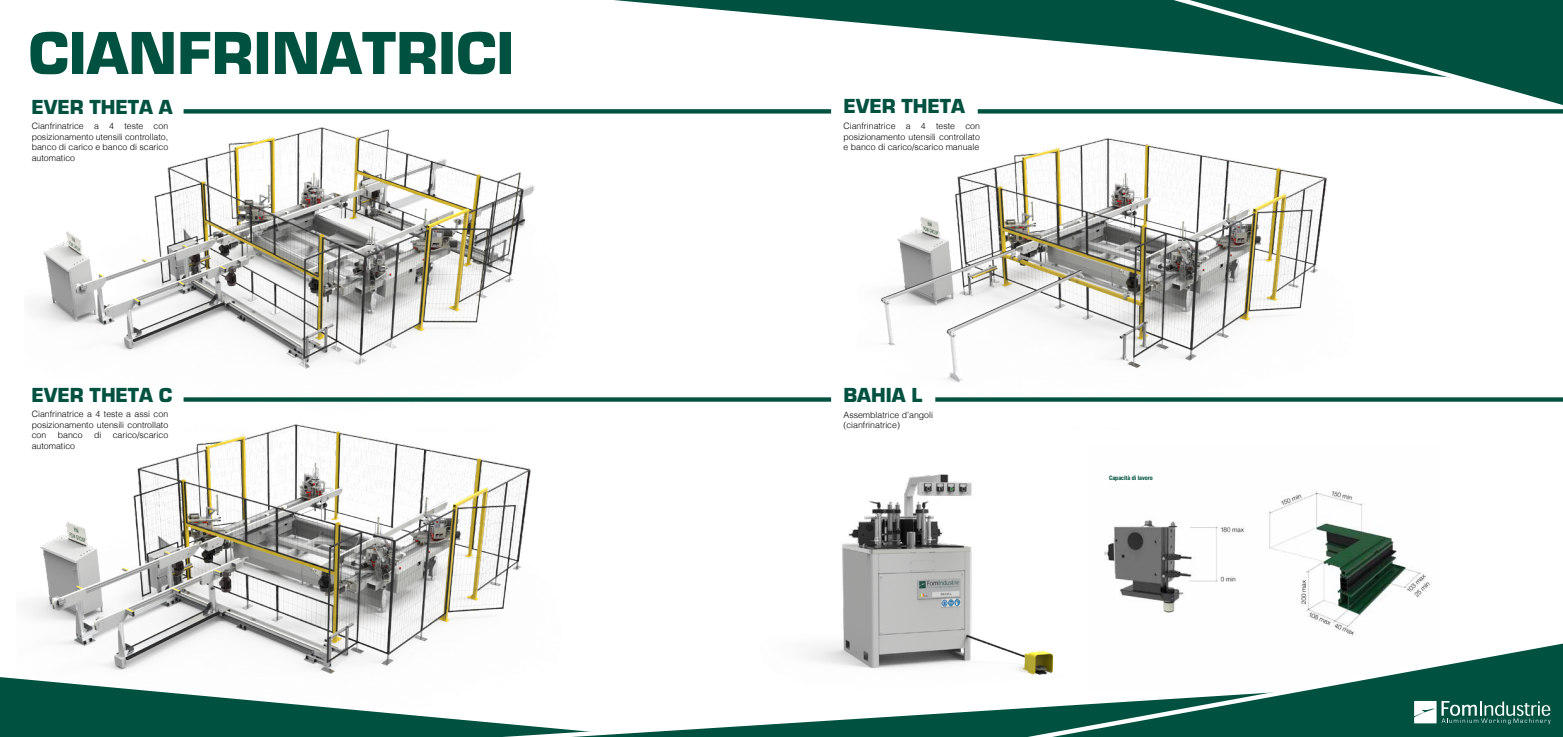
<style>
.page{position:relative;width:1563px;height:737px;background:#fff}
.page>*{position:absolute;margin:0;border:0;box-sizing:border-box;transform-origin:0 0}
.t1{font:900 63px "Eurostile";color:#005140}
.t2{font:900 21px "Eurostile";color:#005140}
.t3{font:300 8.75px/10.5px "Helvetica";color:#000;text-align:justify}
.t4{font:700 condensed 6.12px "Helvetica Neue LT Std";color:#005140}
</style>
<div class="page">
<img style="left:1221px;top:491px;width:209px;height:144px">
<img style="left:808px;top:397px;width:413px;height:269px">
<img style="left:33px;top:109px;width:501px;height:259px">
<img style="left:857px;top:109px;width:470px;height:319px">
<img style="left:28px;top:368px;width:503px;height:302px">
<svg style="left:0;top:677px;width:237px;height:60px"></svg>
<svg style="left:237px;top:666px;width:698px;height:71px"></svg>
<svg style="left:935px;top:635px;width:628px;height:102px"></svg>
<svg style="left:614px;top:0;width:509px;height:48px"></svg>
<svg style="left:1123px;top:0;width:440px;height:115px"></svg>
<svg style="left:1414px;top:701px;width:136px;height:23px"></svg>
<div style="left:184px;top:109px;width:647px;height:5px;background:#005140"></div>
<div style="left:935px;top:397px;width:628px;height:5px;background:#005140"></div>
<div style="left:184px;top:397px;width:647px;height:5px;background:#005140"></div>
<div style="left:978px;top:109px;width:585px;height:5px;background:#005140"></div>
<h1 class="t1" style="left:28px;top:19px;width:487px">CIANFRINATRICI</h1>
<h2 class="t2" style="left:32px;top:95px;width:143px">EVER THETA A</h2>
<p class="t3" style="left:32px;top:121px;width:138px">Cianfrinatrice a 4 teste con posizionamento utensili controllato, banco di carico e banco di scarico automatico</p>
<h2 class="t2" style="left:32px;top:383px;width:142px">EVER THETA C</h2>
<p class="t3" style="left:32px;top:409px;width:138px">Cianfrinatrice a 4 teste a assi con posizionamento utensili controllato con</p>
<p class="t3" style="left:58px;top:430px;width:26px">banco</p>
<p class="t3" style="left:94px;top:430px;width:9px">di</p>
<p class="t3" style="left:113px;top:430px;width:57px">carico/scarico</p>
<p class="t3" style="left:32px;top:440px;width:45px">automatico</p>
<h2 class="t2" style="left:843px;top:95px;width:123px">EVER THETA</h2>
<p class="t3" style="left:843px;top:121px;width:138px">Cianfrinatrice a 4 teste con posizionamento utensili controllato e banco di carico/scarico manuale</p>
<h2 class="t2" style="left:843px;top:383px;width:80px">BAHIA L</h2>
<p class="t3" style="left:843px;top:409px;width:91px">Assemblatrice d’angoli (cianfrinatrice)</p>
<p class="t4" style="left:1109px;top:474px;width:45px">Capacità di lavoro</p>
</div>
